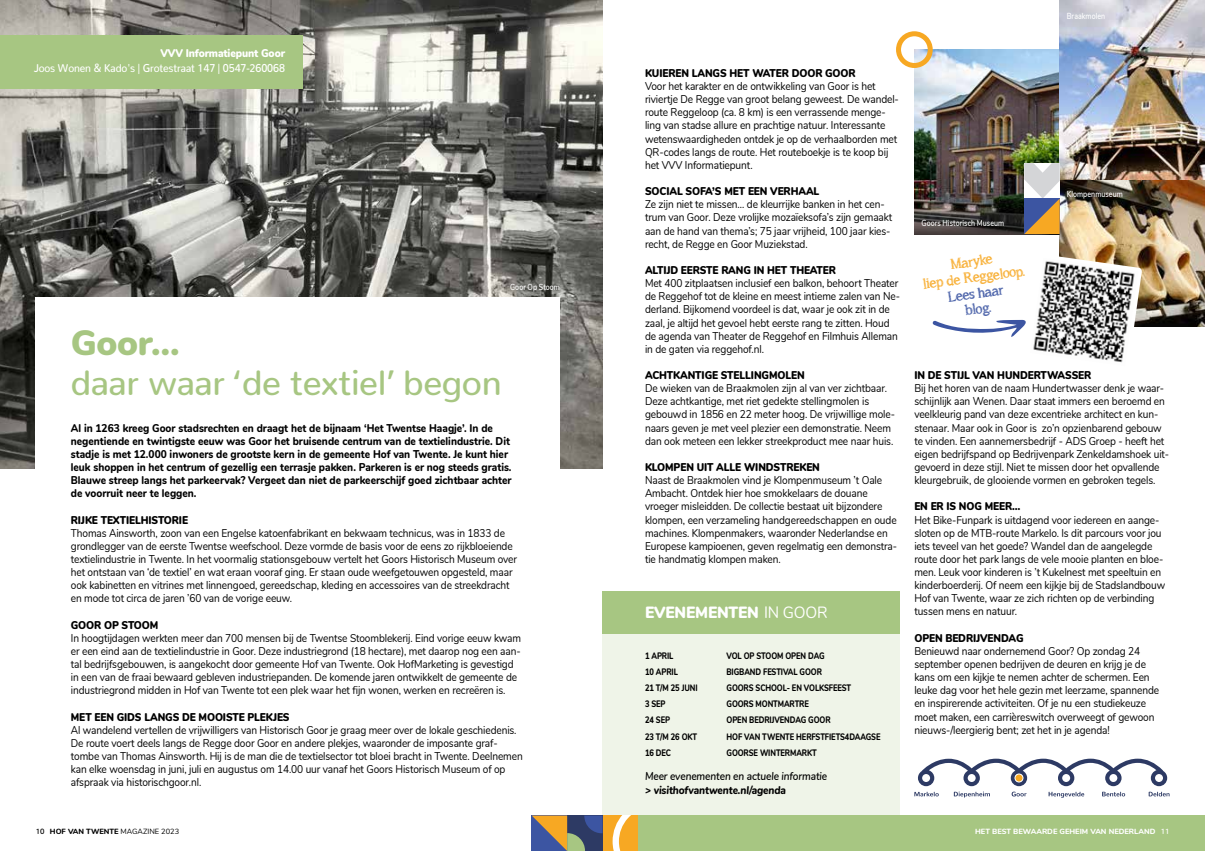
<style>
.page{position:relative;width:1205px;height:851px;background:#fff}
.page>*{position:absolute;margin:0;border:0;box-sizing:border-box;transform-origin:0 0}
.t1{font:500 35px "Nunito";letter-spacing:-.01em;color:#a7c682}
.t2{font:900 35px "Nunito";color:#a7c682}
.t3{font:17.25px/16px "asongforjennifer";color:#f7a823;text-align:center}
.t4{font:17.25px/16px "asongforjennifer";color:#3c55a2;text-align:center}
.t5{font:900 16.25px "Nunito";letter-spacing:-.01em;color:#fff;scale:.95 1}
.t6{font:11.25px/13.1px "Nunito";letter-spacing:-.01em;color:#000;scale:.9 1}
.t7{font:800 11.25px/13.1px "Nunito";color:#000;scale:.9 1}
.t8{font:900 11.25px "Nunito";letter-spacing:-.01em;color:#000;scale:.9 1}
.t9{font:500 11.25px "Nunito";letter-spacing:-.01em;color:#fff;scale:.91 1}
.t10{font:italic 600 11.25px "Nunito";letter-spacing:-.01em;color:#000;scale:.9 1}
.t11{font:italic 800 11.25px "Nunito";letter-spacing:-.01em;color:#000;scale:.9 1}
.t12{font:900 11.25px "Nunito";letter-spacing:-.01em;color:#fff;scale:.91 1}
.t13{font:800 9.38px "Nunito";letter-spacing:-.01em;color:#000;scale:.8 1}
.t14{font:600 8.75px "Nunito";letter-spacing:.01em;color:#fff;scale:.8 1}
.t15{font:800 7.5px "Nunito";color:#fff}
.t16{font:800 7.5px "Nunito";color:#000}
.t17{font:500 7.5px "Nunito";color:#fff}
.s1{font-weight:400}
.s2{font-weight:500}
</style>
<div class="page">
<div style="left:602px;top:627px;width:298px;height:188px;background:#eff4e8"></div>
<img style="left:0;top:0;width:602px;height:468px">
<div style="left:35px;top:298px;width:525px;height:552px;background:#fff"></div>
<div style="left:602px;top:815px;width:603px;height:35px;background:#a7c682"></div>
<div style="left:602px;top:815px;width:36px;height:35px;background:#f7a823"></div>
<svg style="left:612px;top:815px;width:19px;height:35px"></svg>
<svg style="left:532px;top:815px;width:70px;height:35px;background:#716c6b"></svg>
<div style="left:0;top:35px;width:303px;height:54px;background:#a7c682"></div>
<svg style="left:914px;top:758px;width:255px;height:39px"></svg>
<div style="left:1015px;top:773px;width:8px;height:8px;background:#f7a823;border-radius:50%"></div>
<div style="left:1014px;top:773px;width:9px;height:9px;border:1px solid #fff;border-radius:50%"></div>
<img style="left:914px;top:50px;width:145px;height:153px">
<img style="left:1059px;top:0;width:146px;height:181px">
<img style="left:1059px;top:181px;width:146px;height:145px">
<div style="left:602px;top:591px;width:298px;height:42px;background:#a7c682"></div>
<svg style="left:914px;top:203px;width:110px;height:31px;background:#3b3734"></svg>
<div style="left:896px;top:31px;width:37px;height:37px;border:5px solid #f7a823;border-radius:50%"></div>
<svg style="left:1024px;top:163px;width:35px;height:71px"></svg>
<svg style="left:932px;top:254px;width:210px;height:109px"></svg>
<p class="t12" style="left:160px;top:45px;width:138px">VVV Informatiepunt Goor</p>
<p class="t9" style="left:34px;top:59px;width:278px">Joos Wonen &amp; Kado's | Grotestraat 147 | 0547-260068</p>
<p class="t14" style="left:510px;top:280px;width:64px">Goor Op Stoom</p>
<h1 class="t2" style="left:71px;top:316px;width:110px">Goor…</h1>
<h1 class="t1" style="left:71px;top:351px;width:432px">daar waar ‘de textiel’ begon</h1>
<p class="t7" style="left:71px;top:420px;width:491px">Al in 1263 kreeg Goor stadsrechten en draagt het de bijnaam ‘Het Twentse Haagje’. In de negentiende en twintigste eeuw was Goor het bruisende centrum van de textielindustrie. Dit stadje is met 12.000 inwoners de grootste kern in de gemeente Hof van Twente. Je kunt hier leuk shoppen in het centrum of gezellig een terrasje pakken. Parkeren is er nog steeds gratis.<br>Blauwe streep langs het parkeervak? Vergeet dan niet de parkeerschijf goed zichtbaar achter de voorruit neer te leggen.</p>
<p class="t8" style="left:71px;top:511px;width:132px">RIJKE TEXTIELHISTORIE</p>
<p class="t6" style="left:71px;top:525px;width:497px">Thomas Ainsworth, zoon van een Engelse katoenfabrikant en bekwaam technicus, was in 1833 de grondlegger van de eerste Twentse weefschool. Deze vormde de basis voor de eens zo rijkbloeiende textielindustrie in Twente. In het voormalig stationsgebouw vertelt het Goors Historisch Museum over het ontstaan van ‘de textiel’ en wat eraan vooraf ging. Er staan oude weefgetouwen opgesteld, maar ook kabinetten en vitrines met linnengoed, gereedschap, kleding en accessoires van de streekdracht en mode tot circa de jaren ’60 van de vorige eeuw.</p>
<p class="t8" style="left:71px;top:616px;width:99px">GOOR OP STOOM</p>
<p class="t6" style="left:71px;top:630px;width:502px">In hoogtijdagen werkten meer dan 700 mensen bij de Twentse Stoomblekerij. Eind vorige eeuw kwam er een eind aan de textielindustrie in Goor. Deze industriegrond (18 hectare), met daarop nog een aan&shy;tal bedrijfsgebouwen, is aangekocht door gemeente Hof van Twente. Ook HofMarketing is gevestigd in een van de fraai bewaard gebleven industriepanden. De komende jaren ontwikkelt de gemeente de industriegrond midden in Hof van Twente tot een plek waar het fijn wonen, werken en recreëren is.</p>
<p class="t8" style="left:71px;top:708px;width:245px">MET EEN GIDS LANGS DE MOOISTE PLEKJES</p>
<p class="t6" style="left:71px;top:722px;width:504px">Al wandelend vertellen de vrijwilligers van Historisch Goor je graag meer over de lokale geschiedenis.<br>De route voert deels langs de Regge door Goor en andere plekjes, waaronder de imposante graf&shy;tombe van Thomas Ainsworth. Hij is de man die de textielsector tot bloei bracht in Twente. Deelnemen kan elke woensdag in juni, juli en augustus om 14.00 uur vanaf het Goors Historisch Museum of op afspraak via historischgoor.nl.</p>
<p class="t14" style="left:1067px;top:10px;width:50px">Braakmolen</p>
<p class="t8" style="left:645px;top:65px;width:236px">KUIEREN LANGS HET WATER DOOR GOOR</p>
<p class="t6" style="left:645px;top:79px;width:284px">Voor het karakter en de ontwikkeling van Goor is het riviertje De Regge van groot belang geweest. De wandel&shy;route Reggeloop (ca. 8 km) is een verrassende menge&shy;ling van stadse allure en prachtige natuur. Interessante wetenswaardigheden ontdek je op de verhaalborden met QR-codes langs de route. Het routeboekje is te koop bij het VVV Informatiepunt.</p>
<p class="t8" style="left:645px;top:183px;width:195px">SOCIAL SOFA’S MET EEN VERHAAL</p>
<p class="t6" style="left:645px;top:197px;width:276px">Ze zijn niet te missen… de kleurrijke banken in het cen&shy;trum van Goor. Deze vrolijke mozaïeksofa’s zijn gemaakt aan de hand van thema’s; 75 jaar vrijheid, 100 jaar kies&shy;recht, de Regge en Goor Muziekstad.</p>
<p class="t8" style="left:645px;top:262px;width:214px">ALTIJD EERSTE RANG IN HET THEATER</p>
<p class="t6" style="left:645px;top:276px;width:285px">Met 400 zitplaatsen inclusief een balkon, behoort Theater de Reggehof tot de kleine en meest intieme zalen van Ne&shy;derland. Bijkomend voordeel is dat, waar je ook zit in de zaal, je altijd het gevoel hebt eerste rang te zitten. Houd de agenda van Theater de Reggehof en Filmhuis Alleman in de gaten via reggehof.nl.</p>
<p class="t8" style="left:645px;top:367px;width:179px">ACHTKANTIGE STELLINGMOLEN</p>
<p class="t6" style="left:645px;top:381px;width:279px">De wieken van de Braakmolen zijn al van ver zichtbaar.<br>Deze achtkantige, met riet gedekte stellingmolen is gebouwd in 1856 en 22 meter hoog. De vrijwillige mole&shy;naars geven je met veel plezier een demonstratie. Neem dan ook meteen een lekker streekproduct mee naar huis.</p>
<p class="t8" style="left:645px;top:458px;width:196px">KLOMPEN UIT ALLE WINDSTREKEN</p>
<p class="t6" style="left:645px;top:473px;width:282px">Naast de Braakmolen vind je Klompenmuseum ’t Oale Ambacht. Ontdek hier hoe smokkelaars de douane vroeger misleidden. De collectie bestaat uit bijzondere klompen, een verzameling handgereedschappen en oude machines. Klompenmakers, waaronder Nederlandse en Europese kampioenen, geven regelmatig een demonstra&shy;tie handmatig klompen maken.</p>
<h3 class="t5" style="left:645px;top:600px;width:194px">EVENEMENTEN <span class="s1">IN GOOR</span></h3>
<p class="t13" style="left:645px;top:649px;width:37px">1 APRIL</p>
<p class="t13" style="left:726px;top:649px;width:124px">VOL OP STOOM OPEN DAG</p>
<p class="t13" style="left:645px;top:665px;width:43px">10 APRIL</p>
<p class="t13" style="left:726px;top:665px;width:121px">BIGBAND FESTIVAL GOOR</p>
<p class="t13" style="left:645px;top:681px;width:67px">21 T/M 25 JUNI</p>
<p class="t13" style="left:726px;top:681px;width:157px">GOORS SCHOOL- EN VOLKSFEEST</p>
<p class="t13" style="left:645px;top:697px;width:27px">3 SEP</p>
<p class="t13" style="left:726px;top:697px;width:104px">GOORS MONTMARTRE</p>
<p class="t13" style="left:645px;top:713px;width:33px">24 SEP</p>
<p class="t13" style="left:726px;top:713px;width:132px">OPEN BEDRIJVENDAG GOOR</p>
<p class="t13" style="left:645px;top:729px;width:67px">23 T/M 26 OKT</p>
<p class="t13" style="left:726px;top:729px;width:194px">HOF VAN TWENTE HERFSTFIETS4DAAGSE</p>
<p class="t13" style="left:645px;top:745px;width:34px">16 DEC</p>
<p class="t13" style="left:726px;top:745px;width:114px">GOORSE WINTERMARKT</p>
<p class="t10" style="left:645px;top:767px;width:204px">Meer evenementen en actuele informatie</p>
<p class="t11" style="left:645px;top:781px;width:158px">&gt; visithofvantwente.nl/agenda</p>
<p class="t14" style="left:921px;top:216px;width:105px">Goors Historisch Museum</p>
<h2 class="t3" style="left:920px;top:259px;width:104px;rotate:-7deg">Maryke<br>liep de Reggeloop.</h2>
<h2 class="t4" style="left:947px;top:288px;width:57px;rotate:-7deg">Lees haar blog.</h2>
<p class="t14" style="left:1067px;top:187px;width:72px">Klompenmuseum</p>
<p class="t8" style="left:914px;top:367px;width:198px">IN DE STIJL VAN HUNDERTWASSER</p>
<p class="t6" style="left:914px;top:381px;width:284px">Bij het horen van de naam Hundertwasser denk je waar&shy;schijnlijk aan Wenen. Daar staat immers een beroemd en veelkleurig pand van deze excentrieke architect en kun&shy;stenaar. Maar ook in Goor is zo’n opzienbarend gebouw te vinden. Een aannemersbedrijf - ADS Groep - heeft het eigen bedrijfspand op Bedrijvenpark Zenkeldamshoek uit&shy;gevoerd in deze stijl. Niet te missen door het opvallende kleurgebruik, de glooiende vormen en gebroken tegels.</p>
<p class="t8" style="left:914px;top:498px;width:119px">EN ER IS NOG MEER…</p>
<p class="t6" style="left:914px;top:512px;width:280px">Het Bike-Funpark is uitdagend voor iedereen en aange&shy;sloten op de MTB-route Markelo. Is dit parcours voor jou iets teveel van het goede? Wandel dan de aangelegde route door het park langs de vele mooie planten en bloe&shy;men. Leuk voor kinderen is ’t Kukelnest met speeltuin en kinderboerderij. Of neem een kijkje bij de Stadslandbouw Hof van Twente, waar ze zich richten op de verbinding tussen mens en natuur.</p>
<p class="t8" style="left:914px;top:629px;width:123px">OPEN BEDRIJVENDAG</p>
<p class="t6" style="left:914px;top:643px;width:273px">Benieuwd naar ondernemend Goor? Op zondag 24 september openen bedrijven de deuren en krijg je de kans om een kijkje te nemen achter de schermen. Een leuke dag voor het hele gezin met leerzame, spannende en inspirerende activiteiten. Of je nu een studiekeuze moet maken, een carrièreswitch overweegt of gewoon nieuws-/leergierig bent; zet het in je agenda!</p>
<p class="t16" style="left:36px;top:825px;width:145px"><span class="s2">10</span> HOF VAN TWENTE <span class="s1">MAGAZINE 2023</span></p>
<p class="t17" style="left:1161px;top:824px;width:10px">11</p>
<p class="t15" style="left:975px;top:825px;width:182px">HET BEST BEWAARDE GEHEIM VAN NEDERLAND</p>
</div>
